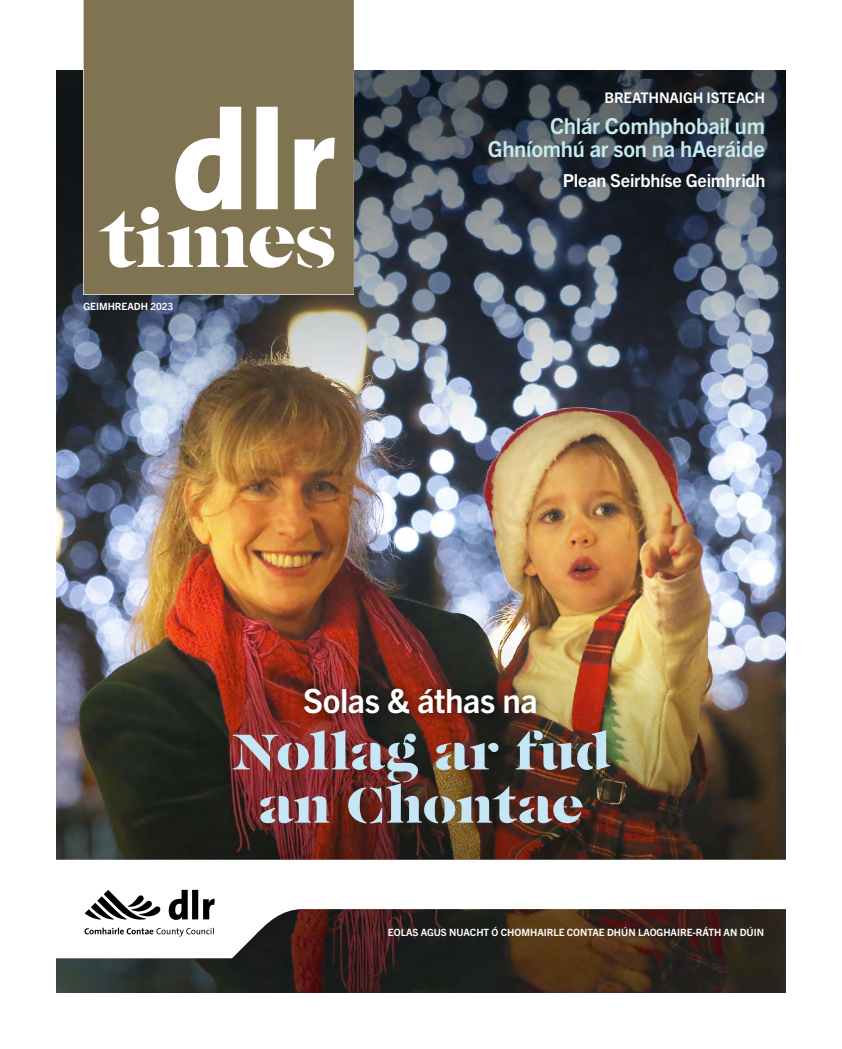
<style>
.page{position:relative;width:842px;height:1049px;background:#fff}
.page>*{position:absolute;margin:0;border:0;box-sizing:border-box;transform-origin:0 0}
.t1{font:900 51.9px/53.2px "Caslon Fina Sten AI";letter-spacing:-.03em;color:#c5e6f4;text-align:center}
.t2{font:700 33.3px "Trade Gothic Next LT Pro";letter-spacing:-.015em;color:#fff}
.t3{font:700 22px/23px "Trade Gothic Next LT Pro";letter-spacing:-.01em;color:#c6ebee;text-align:right}
.t4{font:700 17.9px "Trade Gothic Next LT Pro";letter-spacing:-.01em;color:#fff}
.t5{font:700 14.6px "Trade Gothic Next LT Pro";letter-spacing:-.015em;color:#fff}
.t6{font:700 10px "Trade Gothic Next LT Pro";color:#fff}
</style>
<div class="page">
<img style="left:57px;top:71px;width:728px;height:921px">
<div style="left:293px;top:677px;width:256px;height:49px;background:#000;opacity:.75"></div>
<svg style="left:84px;top:0;width:270px;height:294px;fill:#7f7352"></svg>
<svg style="left:57px;top:860px;width:729px;height:98px"></svg>
<svg style="left:85px;top:890px;width:76px;height:29px"></svg>
<svg style="left:169px;top:890px;width:46px;height:30px"></svg>
<svg style="left:85px;top:928px;width:129px;height:8px"></svg>
<p class="t6" style="left:84px;top:299px;width:91px">GEIMHREADH 2023</p>
<h3 class="t5" style="left:604px;top:87px;width:162px">BREATHNAIGH ISTEACH</h3>
<h3 class="t3" style="left:488px;top:113px;width:279px">Chlár Comhphobail um<br>Ghníomhú ar son na hAeráide</h3>
<h3 class="t4" style="left:563px;top:168px;width:204px">Plean Seirbhíse Geimhridh</h3>
<h2 class="t2" style="left:303px;top:678px;width:236px">Solas &amp; áthas na</h2>
<h1 class="t1" style="left:231px;top:726px;width:382px">Nollag ar fud an Chontae</h1>
<p class="t6" style="left:388px;top:925px;width:378px">EOLAS AGUS NUACHT Ó CHOMHAIRLE CONTAE DHÚN LAOGHAIRE-RÁTH AN DÚIN</p>
</div>
